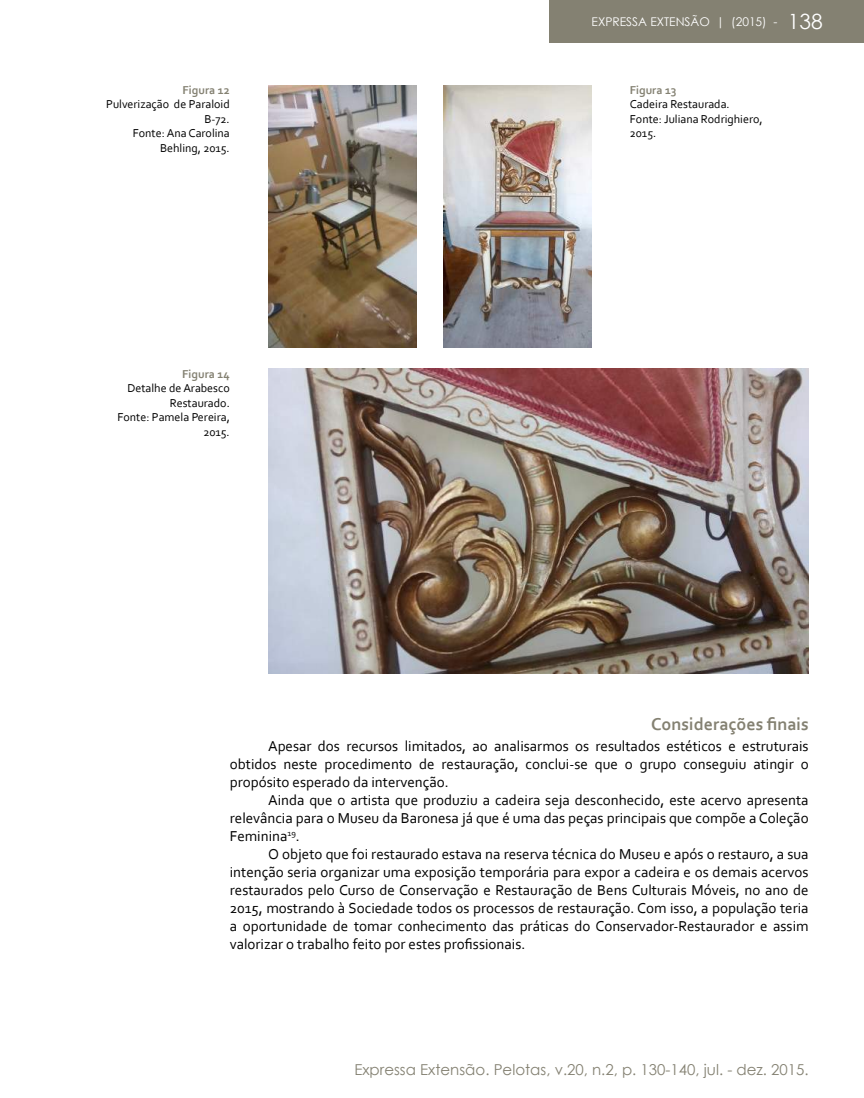
<style>
.page{position:relative;width:864px;height:1098px;background:#fff}
.page>*{position:absolute;margin:0;border:0;box-sizing:border-box;transform-origin:0 0}
.t1{font:21px "Century Gothic";color:#fff}
.t2{font:700 18px "Corbel";color:#848172}
.t3{font:15px/18px "Corbel";color:#000;text-align:justify}
.t4{font:15px "Century Gothic";color:#848172}
.t5{font:12px/14.4px "Corbel";color:#000;text-align:right}
.t6{font:12px "Century Gothic";color:#fff}
.t7{font:700 12px "Corbel";color:#848172}
</style>
<div class="page">
<div style="left:549px;top:0;width:314px;height:42px;background:#848172"></div>
<img style="left:268px;top:85px;width:148px;height:262px">
<img style="left:443px;top:85px;width:148px;height:262px">
<img style="left:268px;top:369px;width:540px;height:304px">
<p class="t7" style="left:182px;top:83px;width:49px">Figura 12</p>
<p class="t5" style="left:106px;top:97px;width:125px">Pulverização de Paraloid<br>B-72.<br>Fonte: Ana Carolina<br>Behling, 2015.</p>
<p class="t7" style="left:182px;top:366px;width:49px">Figura 14</p>
<p class="t5" style="left:117px;top:381px;width:114px">Detalhe de Arabesco<br>Restaurado.<br>Fonte: Pamela Pereira,<br>2015.</p>
<p class="t6" style="left:591px;top:13px;width:187px">EXPRESSA EXTENSÃO | (2015) -</p>
<h1 class="t1" style="left:787px;top:6px;width:36px">138</h1>
<p class="t7" style="left:629px;top:83px;width:48px">Figura 13</p>
<p class="t5" style="left:629px;top:97px;width:134px;text-align:left">Cadeira Restaurada.<br>Fonte: Juliana Rodrighiero,<br>2015.</p>
<p class="t2" style="left:650px;top:712px;width:159px">Considerações finais</p>
<p class="t3" style="left:230px;top:736px;width:580px;text-indent:38px">Apesar dos recursos limitados, ao analisarmos os resultados estéticos e estruturais obtidos neste procedimento de restauração, conclui-se que o grupo conseguiu atingir o propósito esperado da intervenção.</p>
<p class="t3" style="left:230px;top:790px;width:580px;text-indent:38px">Ainda que o artista que produziu a cadeira seja desconhecido, este acervo apresenta relevância para o Museu da Baronesa já que é uma das peças principais que compõe a Coleção Feminina<sup>19</sup>.</p>
<p class="t3" style="left:230px;top:844px;width:580px;text-indent:38px">O objeto que foi restaurado estava na reserva técnica do Museu e após o restauro, a sua intenção seria organizar uma exposição temporária para expor a cadeira e os demais acervos restaurados pelo Curso de Conservação e Restauração de Bens Culturais Móveis, no ano de 2015, mostrando à Sociedade todos os processos de restauração. Com isso, a população teria a oportunidade de tomar conhecimento das práticas do Conservador-Restaurador e assim valorizar o trabalho feito por estes profissionais.</p>
<p class="t4" style="left:354px;top:1058px;width:455px">Expressa Extensão. Pelotas, v.20, n.2, p. 130-140, jul. - dez. 2015.</p>
</div>
